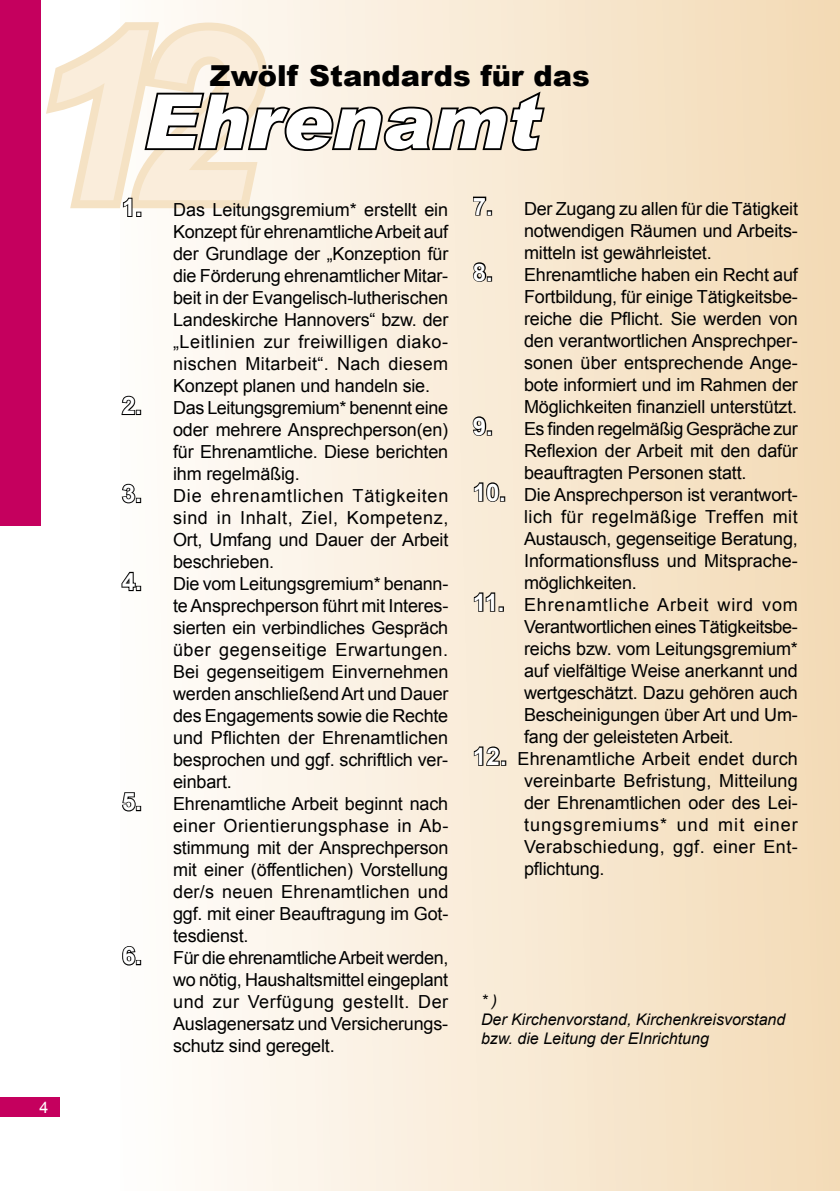
<style>
.page{position:relative;width:840px;height:1191px;background:#fff}
.page>*{position:absolute;margin:0;border:0;box-sizing:border-box;transform-origin:0 0}
.t1{font:italic 700 236px "Arial";color:#faeddb}
.t2{font:italic 900 74.8px "Arial";color:#fff}
.t3{font:900 29px "Arial";color:#000}
.t4{font:18px/22px "Arial";letter-spacing:-.01em;color:#000;text-align:justify}
.t5{font:italic 16px/19.2px "Arial";color:#000}
.t6{font:16px "Arial";color:#fff}
.s1{font-weight:700;font-size:24px;color:#fff}
</style>
<div class="page">
<div style="left:0;top:1097px;width:60px;height:20px;background:#c5005e"></div>
<div style="left:0;top:0;width:41px;height:526px;background:#c5005e"></div>
<div style="left:120px;top:0;width:719px;height:1191px;background:linear-gradient(to right,#fffdfc,#f3dab6)"></div>
<svg style="left:471px;top:261px;width:21px;height:22px"></svg>
<svg style="left:471px;top:415px;width:21px;height:22px"></svg>
<svg style="left:472px;top:481px;width:33px;height:22px"></svg>
<svg style="left:472px;top:591px;width:31px;height:21px"></svg>
<svg style="left:472px;top:745px;width:34px;height:21px"></svg>
<svg style="left:46px;top:12px;width:501px;height:206px"></svg>
<svg style="left:120px;top:394px;width:21px;height:22px"></svg>
<svg style="left:121px;top:482px;width:20px;height:22px"></svg>
<svg style="left:120px;top:571px;width:21px;height:21px"></svg>
<svg style="left:121px;top:791px;width:20px;height:21px"></svg>
<svg style="left:121px;top:945px;width:20px;height:21px"></svg>
<h1 class="t1" style="left:28px;top:-36px;width:229px">12</h1>
<h3 class="t3" style="left:210px;top:54px;width:381px">Zwölf Standards für das</h3>
<h2 class="t2" style="left:144px;top:75px;width:398px">Ehrenamt</h2>
<p class="t4" style="left:523px;top:197px;width:275px;text-indent:-51px"><span class="s1">7.</span> Der Zugang zu allen für die Tätigkeit notwendigen Räumen und Arbeits&shy;mitteln ist gewährleistet.</p>
<p class="t4" style="left:523px;top:263px;width:275px;text-indent:-51px"><span class="s1">8.</span> Ehrenamtliche haben ein Recht auf Fortbildung, für einige Tätigkeitsbe&shy;reiche die Pflicht. Sie werden von den verantwortlichen Ansprechper&shy;sonen über entsprechende Ange&shy;bote informiert und im Rahmen der Möglichkeiten finanziell unterstützt.</p>
<p class="t4" style="left:523px;top:417px;width:275px;text-indent:-51px"><span class="s1">9.</span> Es finden regelmäßig Gespräche zur Reflexion der Arbeit mit den dafür beauftragten Personen statt.</p>
<p class="t4" style="left:523px;top:483px;width:275px;text-indent:-51px"><span class="s1">10.</span> Die Ansprechperson ist verantwort&shy;lich für regelmäßige Treffen mit Austausch, gegenseitige Beratung, Informationsfluss und Mitsprache&shy;möglichkeiten.</p>
<p class="t4" style="left:523px;top:593px;width:275px;text-indent:-51px"><span class="s1">11.</span> Ehrenamtliche Arbeit wird vom Verantwortlichen eines Tätigkeitsbe&shy;reichs bzw. vom Leitungsgremium* auf vielfältige Weise anerkannt und wertgeschätzt. Dazu gehören auch Bescheinigungen über Art und Um&shy;fang der geleisteten Arbeit.</p>
<p class="t4" style="left:523px;top:747px;width:275px;text-indent:-51px"><span class="s1">12.</span> Ehrenamtliche Arbeit endet durch vereinbarte Befristung, Mitteilung der Ehrenamtlichen oder des Lei&shy;tungsgremiums* und mit einer Verabschiedung, ggf. einer Ent&shy;pflichtung.</p>
<p class="t4" style="left:173px;top:199px;width:276px;text-indent:-51px"><span class="s1">1.</span> Das Leitungsgremium* erstellt ein Konzept für ehrenamtliche Arbeit auf der Grundlage der „Konzeption für die Förderung ehrenamtlicher Mitar&shy;beit in der Evangelisch-lutherischen Landeskirche Hannovers“ bzw. der „Leitlinien zur freiwilligen diako&shy;nischen Mitarbeit“. Nach diesem Konzept planen und handeln sie.</p>
<p class="t4" style="left:173px;top:397px;width:276px;text-indent:-51px"><span class="s1">2.</span> Das Leitungsgremium* benennt eine oder mehrere Ansprechperson(en) für Ehrenamtliche. Diese berichten ihm regelmäßig.</p>
<p class="t4" style="left:173px;top:485px;width:277px;text-indent:-51px"><span class="s1">3.</span> Die ehrenamtlichen Tätigkeiten sind in Inhalt, Ziel, Kompetenz, Ort, Umfang und Dauer der Arbeit beschrieben.</p>
<p class="t4" style="left:173px;top:573px;width:277px;text-indent:-51px"><span class="s1">4.</span> Die vom Leitungsgremium* benann&shy;te Ansprechperson führt mit Interes&shy;sierten ein verbindliches Gespräch über gegenseitige Erwartungen.<br>Bei gegenseitigem Einvernehmen werden anschließend Art und Dauer des Engagements sowie die Rechte und Pflichten der Ehrenamtlichen besprochen und ggf. schriftlich ver&shy;einbart.</p>
<p class="t4" style="left:173px;top:793px;width:277px;text-indent:-51px"><span class="s1">5.</span> Ehrenamtliche Arbeit beginnt nach einer Orientierungsphase in Ab&shy;stimmung mit der Ansprechperson mit einer (öffentlichen) Vorstellung der/s neuen Ehrenamtlichen und ggf. mit einer Beauftragung im Got&shy;tesdienst.</p>
<p class="t4" style="left:173px;top:947px;width:277px;text-indent:-51px"><span class="s1">6.</span> Für die ehrenamtliche Arbeit werden, wo nötig, Haushaltsmittel eingeplant und zur Verfügung gestellt. Der Auslagenersatz und Versicherungs&shy;schutz sind geregelt.</p>
<p class="t5" style="left:480px;top:990px;width:306px">* )<br>Der Kirchenvorstand, Kirchenkreisvorstand bzw. die Leitung der EInrichtung</p>
<p class="t6" style="left:39px;top:1097px;width:10px">4</p>
</div>
